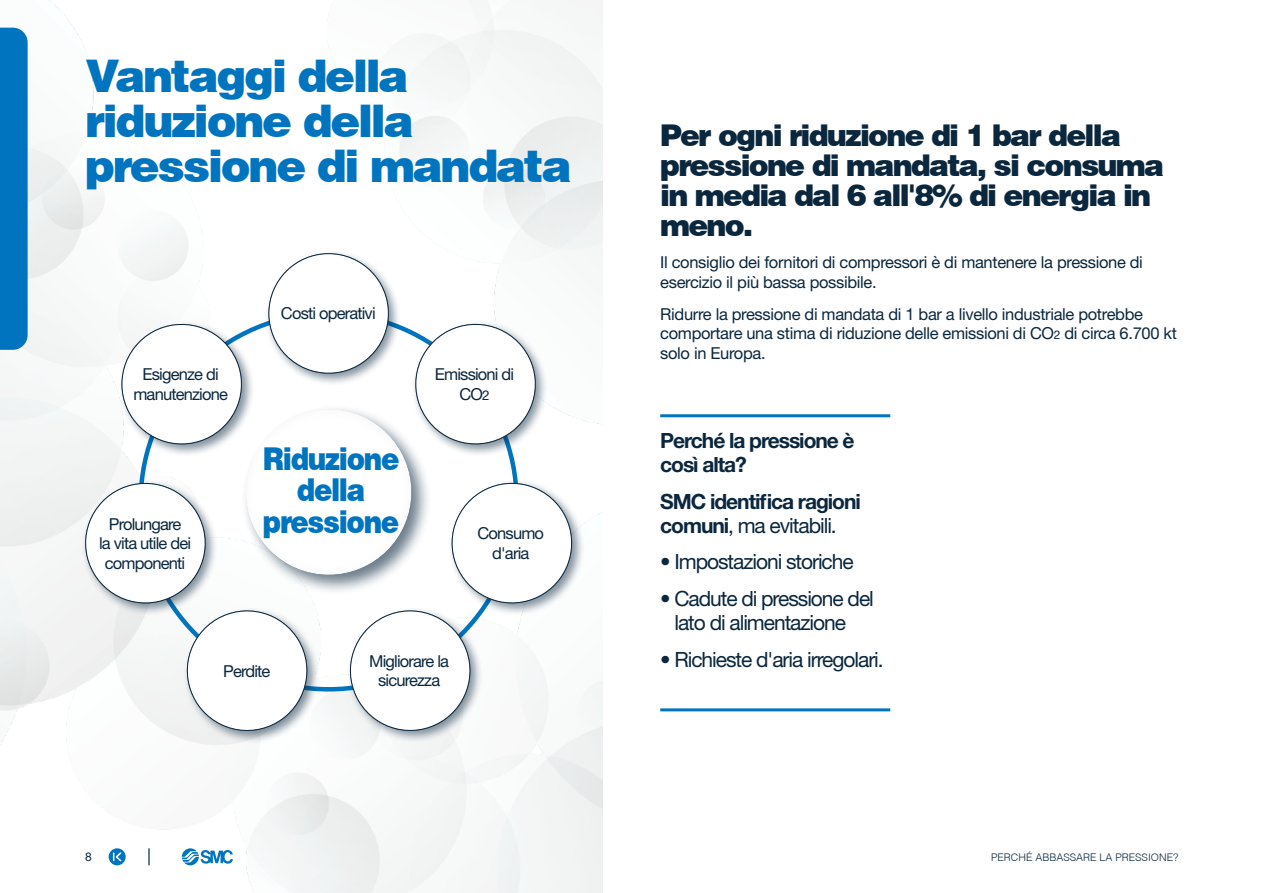
<style>
.page{position:relative;width:1263px;height:893px;background:#fff}
.page>*{position:absolute;margin:0;border:0;box-sizing:border-box;transform-origin:0 0}
.t1{font:900 45px/45px "Helvetica";letter-spacing:-.05em;color:#0074be}
.t2{font:900 31.5px/31.5px "Helvetica";letter-spacing:-.05em;color:#0074be;text-align:center;scale:.88 1}
.t3{font:900 30px/30px "Helvetica";letter-spacing:-.06em;color:#0a273e}
.t4{font:21px/24px "Helvetica Neue LT Std";letter-spacing:-.05em;color:#0a273e}
.t5{font:700 21px/24px "Helvetica Neue LT Std";letter-spacing:-.05em;color:#0a273e}
.t6{font:16.5px/19.5px "Helvetica Neue LT Std";letter-spacing:-.02em;color:#0a273e}
.t7{font:16.5px/19.5px "Helvetica Neue LT Std";letter-spacing:-.05em;color:#0a273e;text-align:center}
.t8{font:12px "Helvetica Neue LT Std";color:#0a273e}
.t9{font:300 10.5px "Helvetica";color:#0a273e}
.s1{font-size:13.5px}
.s2{font-size:12px}
.s3{font-weight:400}
</style>
<div class="page">
<img style="left:0;top:0;width:603px;height:893px">
<hr style="left:660px;top:414px;width:230px;height:3px;background:#0074be">
<hr style="left:660px;top:708px;width:230px;height:3px;background:#0074be">
<div style="left:233px;top:396px;width:192px;height:180px;background:#fff"></div>
<div style="left:265px;top:250px;width:136px;height:136px;background:#0a273e;opacity:.5"></div>
<div style="left:269px;top:254px;width:119px;height:119px;background:#fff;border-radius:50%"></div>
<div style="left:118px;top:320px;width:136px;height:137px;background:#0a273e;opacity:.5"></div>
<svg style="left:114px;top:317px;width:135px;height:134px"></svg>
<div style="left:183px;top:607px;width:137px;height:136px;background:#0a273e;opacity:.5"></div>
<svg style="left:79px;top:476px;width:236px;height:263px"></svg>
<div style="left:346px;top:607px;width:137px;height:136px;background:#f4f5f5"></div>
<div style="left:448px;top:479px;width:137px;height:137px;background:#0a273e;opacity:.5"></div>
<svg style="left:341px;top:478px;width:236px;height:262px"></svg>
<div style="left:412px;top:320px;width:136px;height:137px;background:#0a273e;opacity:.5"></div>
<svg style="left:407px;top:317px;width:137px;height:136px"></svg>
<div style="left:0;top:28px;width:28px;height:322px;background:#0074be"></div>
<svg style="left:182px;top:848px;width:51px;height:17px"></svg>
<svg style="left:148px;top:848px;width:2px;height:17px"></svg>
<div style="left:109px;top:848px;width:17px;height:17px;border:2px solid #0074be;border-radius:50%"></div>
<svg style="left:113px;top:851px;width:10px;height:12px"></svg>
<h1 class="t1" style="left:85px;top:57px;width:488px">Vantaggi della riduzione della pressione di mandata</h1>
<p class="t7" style="left:133px;top:364px;width:96px">Esigenze di manutenzione</p>
<p class="t7" style="left:99px;top:514px;width:93px">Prolungare<br>la vita utile dei componenti</p>
<p class="t7" style="left:281px;top:303px;width:96px">Costi operativi</p>
<h2 class="t2" style="left:263px;top:445px;width:157px">Riduzione della pressione</h2>
<p class="t7" style="left:435px;top:364px;width:81px">Emissioni di<br>CO<span class="s1">2</span></p>
<p class="t7" style="left:477px;top:523px;width:68px">Consumo d'aria</p>
<p class="t7" style="left:223px;top:661px;width:49px">Perdite</p>
<p class="t7" style="left:369px;top:651px;width:81px">Migliorare la sicurezza</p>
<h3 class="t3" style="left:660px;top:122px;width:505px">Per ogni riduzione di 1 bar della pressione di mandata, si consuma in media dal 6 all'8% di energia in meno.</h3>
<p class="t6" style="left:660px;top:252px;width:484px">Il consiglio dei fornitori di compressori è di mantenere la pressione di esercizio il più bassa possibile.</p>
<p class="t6" style="left:660px;top:304px;width:518px">Ridurre la pressione di mandata di 1 bar a livello industriale potrebbe comportare una stima di riduzione delle emissioni di CO<span class="s2">2</span> di circa 6.700 kt solo in Europa.</p>
<p class="t5" style="left:660px;top:428px;width:196px">Perché la pressione è così alta?</p>
<p class="t5" style="left:660px;top:489px;width:202px">SMC identifica ragioni comuni<span class="s3">, ma evitabili.</span></p>
<p class="t4" style="left:660px;top:550px;width:195px">• Impostazioni storiche</p>
<p class="t4" style="left:674px;top:586px;width:201px;text-indent:-14px">• Cadute di pressione del lato di alimentazione</p>
<p class="t4" style="left:660px;top:647px;width:225px">• Richieste d'aria irregolari.</p>
<p class="t8" style="left:85px;top:850px;width:8px">8</p>
<p class="t9" style="left:991px;top:853px;width:189px">PERCHÉ ABBASSARE LA PRESSIONE?</p>
</div>
